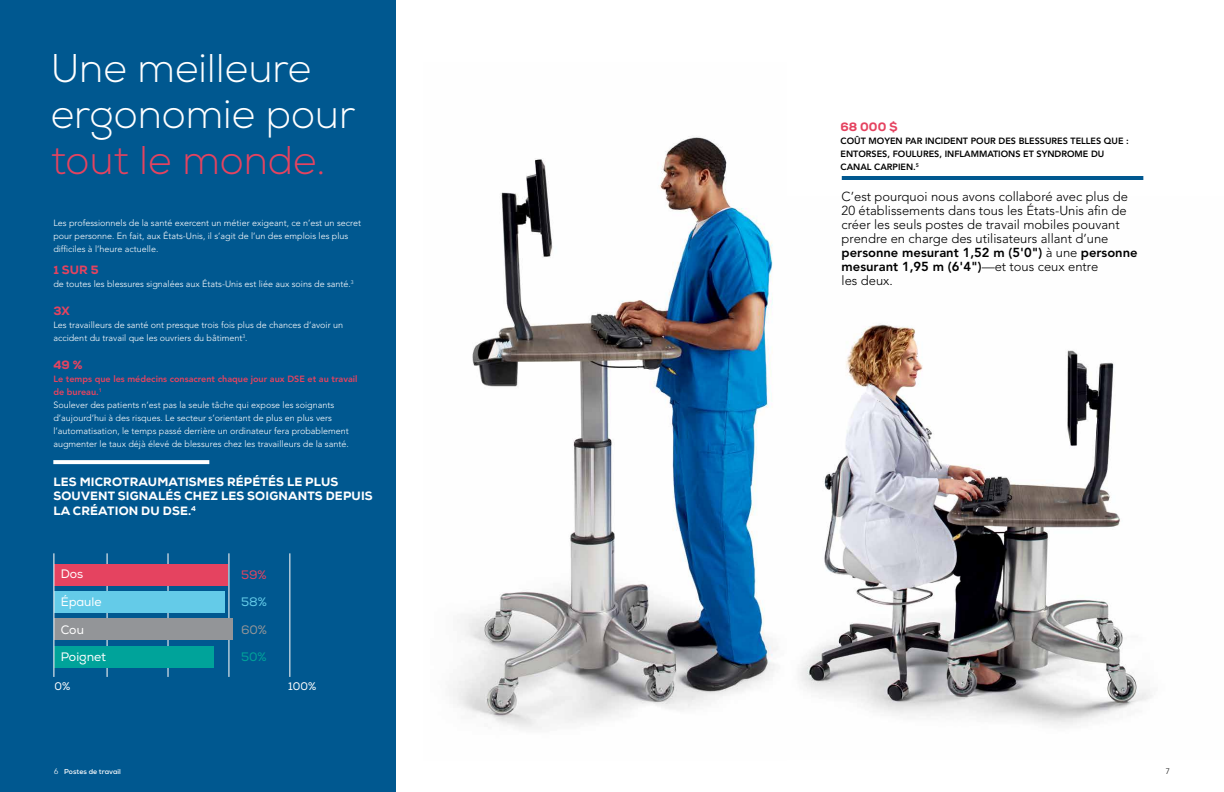
<style>
.page{position:relative;width:1224px;height:792px;background:#fff}
.page>*{position:absolute;margin:0;border:0;box-sizing:border-box;transform-origin:0 0}
.t1{font:300 40px/46px "Nexa";color:#fff}
.t2{font:300 40px "Nexa";color:#e54360}
.t3{font:300 13px/14px "Avenir LT Std";color:#000}
.t4{font:12.2px "Nexa";color:#fff}
.t5{font:12.2px "Nexa";color:#e54360}
.t6{font:12.2px "Nexa";color:#64cbe8}
.t7{font:12.2px "Nexa";color:#939598}
.t8{font:12.2px "Nexa";color:#00a39a}
.t9{font:800 12px/14.4px "Nexa";letter-spacing:.015em;color:#fff}
.t10{font:800 12px "Nexa";color:#e54360}
.t11{font:11px "Nexa";color:#fff}
.t12{font:300 9px/13px "Avenir LT Std";color:#fff}
.t13{font:800 9px/13px "Avenir LT Std";color:#000}
.t14{font:300 8px "Avenir LT Std";color:#000}
.t15{font:700 7px "Nexa";letter-spacing:-.005em;color:#fff}
.s1{font-weight:800;color:#e54360}
.s2{font-family:"Avenir LT Std";font-weight:300;font-size:8px}
.s3{font-weight:800}
</style>
<div class="page">
<div style="left:0;top:0;width:396px;height:792px;background:#005890"></div>
<img style="left:799px;top:323px;width:353px;height:403px">
<hr style="left:289px;top:553px;width:1px;height:124px;background:#f1f1f2">
<hr style="left:107px;top:553px;width:1px;height:124px;background:#f1f1f2">
<hr style="left:167px;top:553px;width:2px;height:124px;background:#f1f1f2">
<hr style="left:228px;top:553px;width:1px;height:124px;background:#f1f1f2">
<div style="left:54px;top:564px;width:174px;height:22px;background:#e54360"></div>
<div style="left:54px;top:591px;width:171px;height:22px;background:#64cbe8"></div>
<div style="left:54px;top:618px;width:178px;height:22px;background:#939598"></div>
<div style="left:54px;top:646px;width:160px;height:21px;background:#00a39a"></div>
<hr style="left:53px;top:553px;width:1px;height:124px;background:#f1f1f2">
<svg style="left:53px;top:460px;width:156px;height:4px"></svg>
<hr style="left:842px;top:176px;width:301px;height:4px;background:#005890">
<img style="left:453px;top:137px;width:324px;height:592px">
<h1 class="t1" style="left:51px;top:46px;width:306px">Une meilleure ergonomie pour</h1>
<h1 class="t2" style="left:51px;top:136px;width:276px">tout le monde.</h1>
<p class="t12" style="left:53px;top:217px;width:309px">Les professionnels de la santé exercent un métier exigeant, ce n’est un secret pour personne. En fait, aux États-Unis, il s’agit de l’un des emplois les plus difficiles à l’heure actuelle.</p>
<h3 class="t10" style="left:53px;top:262px;width:47px">1 SUR 5</h3>
<p class="t12" style="left:53px;top:278px;width:302px">de toutes les blessures signalées aux États-Unis est liée aux soins de santé.<sup>3</sup></p>
<h3 class="t10" style="left:53px;top:303px;width:18px">3X</h3>
<p class="t12" style="left:53px;top:318px;width:291px">Les travailleurs de santé ont presque trois fois plus de chances d’avoir un accident du travail que les ouvriers du bâtiment<sup>3</sup>.</p>
<h3 class="t10" style="left:53px;top:357px;width:31px">49 %</h3>
<p class="t12" style="left:53px;top:372px;width:306px"><span class="s1">Le temps que les médecins consacrent chaque jour aux DSE et au travail de bureau.</span><sup>1<br></sup>Soulever des patients n’est pas la seule tâche qui expose les soignants d’aujourd’hui à des risques. Le secteur s’orientant de plus en plus vers l’automatisation, le temps passé derrière un ordinateur fera probablement augmenter le taux déjà élevé de blessures chez les travailleurs de la santé.</p>
<h3 class="t9" style="left:53px;top:475px;width:321px">LES MICROTRAUMATISMES RÉPÉTÉS LE PLUS<br>SOUVENT SIGNALÉS CHEZ LES SOIGNANTS DEPUIS<br>LA CRÉATION DU DSE.<sup>4</sup></h3>
<h3 class="t4" style="left:61px;top:566px;width:24px">Dos</h3>
<h3 class="t5" style="left:241px;top:567px;width:27px">59%</h3>
<h3 class="t6" style="left:241px;top:595px;width:27px">58%</h3>
<h3 class="t7" style="left:241px;top:622px;width:28px">60%</h3>
<h3 class="t8" style="left:241px;top:649px;width:27px">50%</h3>
<h3 class="t4" style="left:61px;top:595px;width:42px">Épaule</h3>
<h3 class="t4" style="left:61px;top:622px;width:25px">Cou</h3>
<h3 class="t4" style="left:61px;top:649px;width:47px">Poignet</h3>
<p class="t11" style="left:54px;top:679px;width:17px">0%</p>
<p class="t11" style="left:288px;top:679px;width:30px">100%</p>
<p class="t15" style="left:54px;top:767px;width:68px"><span class="s2">6</span> Postes de travail</p>
<h3 class="t10" style="left:841px;top:119px;width:59px">68 000 $</h3>
<p class="t13" style="left:841px;top:134px;width:290px">COÛT MOYEN PAR INCIDENT POUR DES BLESSURES TELLES QUE :<br>ENTORSES, FOULURES, INFLAMMATIONS ET SYNDROME DU<br>CANAL CARPIEN.<sup>5</sup></p>
<p class="t3" style="left:842px;top:190px;width:298px">C’est pourquoi nous avons collaboré avec plus de 20 établissements dans tous les États-Unis afin de créer les seuls postes de travail mobiles pouvant prendre en charge des utilisateurs allant d’une <span class="s3">personne mesurant 1,52 m (5'0")</span> à une <span class="s3">personne mesurant 1,95 m (6'4")</span>—et tous ceux entre<br>les deux.</p>
<p class="t14" style="left:1166px;top:767px;width:6px">7</p>
</div>
